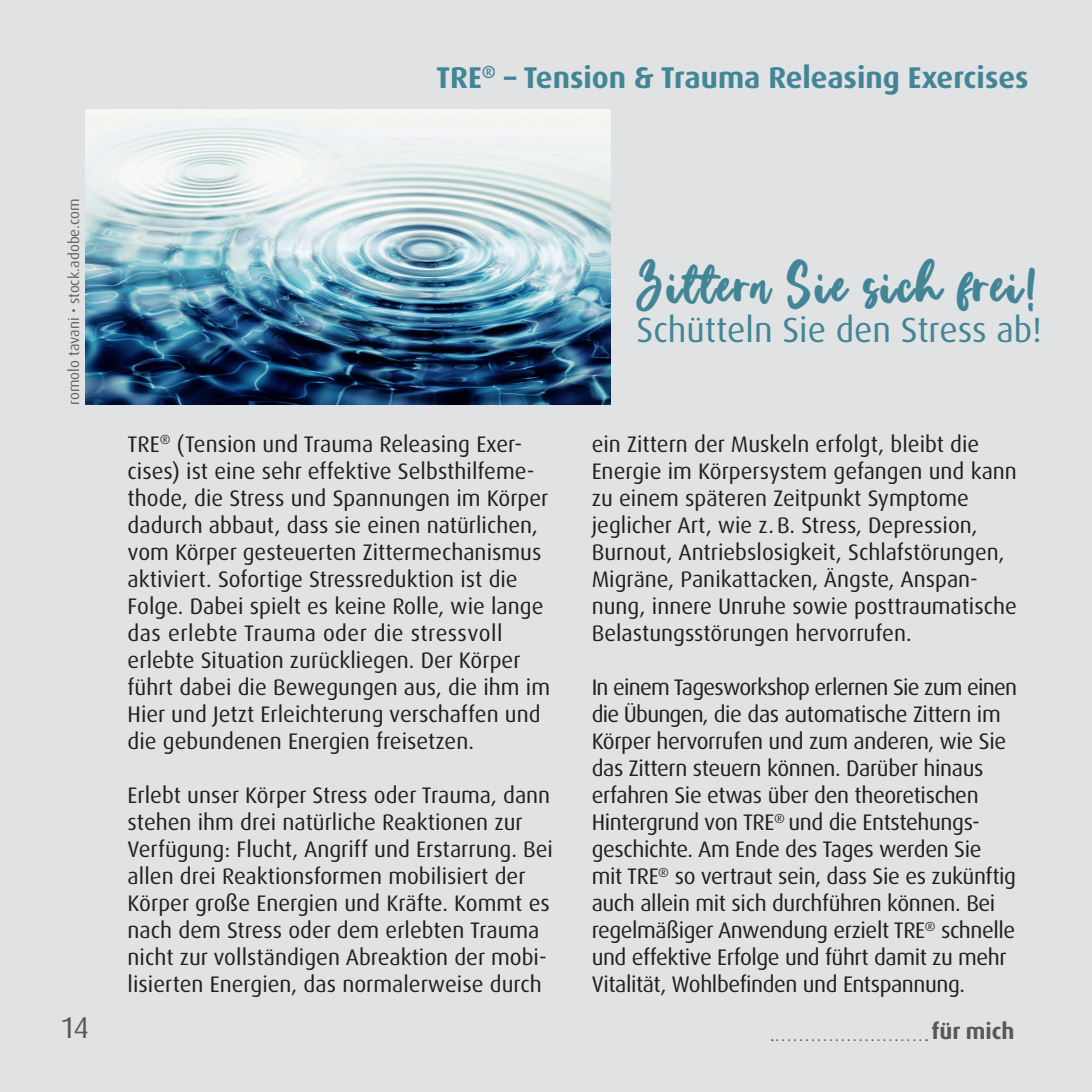
<style>
.page{position:relative;width:1092px;height:1092px;background:#fff}
.page>*{position:absolute;margin:0;border:0;box-sizing:border-box;transform-origin:0 0}
.t1{font:47.5px "Homeday";letter-spacing:.05em;color:#428596}
.t2{font:35px "Dax OT";color:#428596}
.t3{font:700 30px "Dax OT";color:#428596}
.t4{font:30px "Dax OT";color:#57585a}
.t5{font:22.5px/27px "Dax OT";color:#231f20}
.t6{font:700 22.5px "Dax OT";color:#57585a}
.t7{font:15px "Dax OT";color:#636366}
</style>
<div class="page">
<div style="left:0;top:0;width:1091px;height:1091px;background:#e1e2e4"></div>
<hr style="left:1091px;top:0;width:1px;height:1091px;background:#e1e2e4">
<img style="left:85px;top:110px;width:525px;height:294px">
<svg style="left:771px;top:1039px;width:149px;height:1px"></svg>
<p class="t7" style="left:64px;top:404px;width:207px;rotate:-90deg">romolo tavani • stock.adobe.com</p>
<h3 class="t3" style="left:436px;top:58px;width:594px">TRE<sup>®</sup> – Tension &amp; Trauma Releasing Exercises</h3>
<p class="t5" style="left:128px;top:431px;width:424px">TRE<sup>®</sup> (Tension und Trauma Releasing Exer&shy;cises) ist eine sehr effektive Selbsthilfeme&shy;thode, die Stress und Spannungen im Körper dadurch abbaut, dass sie einen natürlichen, vom Körper gesteuerten Zittermechanismus aktiviert. Sofortige Stressreduktion ist die Folge. Dabei spielt es keine Rolle, wie lange das erlebte Trauma oder die stressvoll erlebte Situation zurückliegen. Der Körper führt dabei die Bewegungen aus, die ihm im Hier und Jetzt Erleichterung verschaffen und die gebundenen Energien freisetzen.</p>
<p class="t5" style="left:128px;top:782px;width:427px">Erlebt unser Körper Stress oder Trauma, dann stehen ihm drei natürliche Reaktionen zur Verfügung: Flucht, Angriff und Erstarrung. Bei allen drei Reaktionsformen mobilisiert der Körper große Energien und Kräfte. Kommt es nach dem Stress oder dem erlebten Trauma nicht zur vollständigen Abreaktion der mobi&shy;lisierten Energien, das normalerweise durch</p>
<h1 class="t1" style="left:636px;top:244px;width:403px">Zittern Sie sich frei!</h1>
<h2 class="t2" style="left:636px;top:307px;width:407px">Schütteln Sie den Stress ab!</h2>
<p class="t5" style="left:591px;top:431px;width:427px">ein Zittern der Muskeln erfolgt, bleibt die Energie im Körpersystem gefangen und kann zu einem späteren Zeitpunkt Symptome jeglicher Art, wie z.B. Stress, Depression, Burnout, Antriebslosigkeit, Schlafstörungen, Migräne, Panikattacken, Ängste, Anspan&shy;nung, innere Unruhe sowie posttraumatische Belastungsstörungen hervorrufen.</p>
<p class="t5" style="left:591px;top:674px;width:427px">In einem Tagesworkshop erlernen Sie zum einen die Übungen, die das automatische Zittern im Körper hervorrufen und zum anderen, wie Sie das Zittern steuern können. Darüber hinaus erfahren Sie etwas über den theoretischen Hintergrund von TRE<sup>®</sup> und die Entstehungs&shy;geschichte. Am Ende des Tages werden Sie mit TRE<sup>®</sup> so vertraut sein, dass Sie es zukünftig auch allein mit sich durchführen können. Bei regelmäßiger Anwendung erzielt TRE<sup>®</sup> schnelle und effektive Erfolge und führt damit zu mehr Vitalität, Wohlbefinden und Entspannung.</p>
<h3 class="t4" style="left:62px;top:1008px;width:29px">14</h3>
<p class="t6" style="left:931px;top:1017px;width:85px">für mich</p>
</div>
